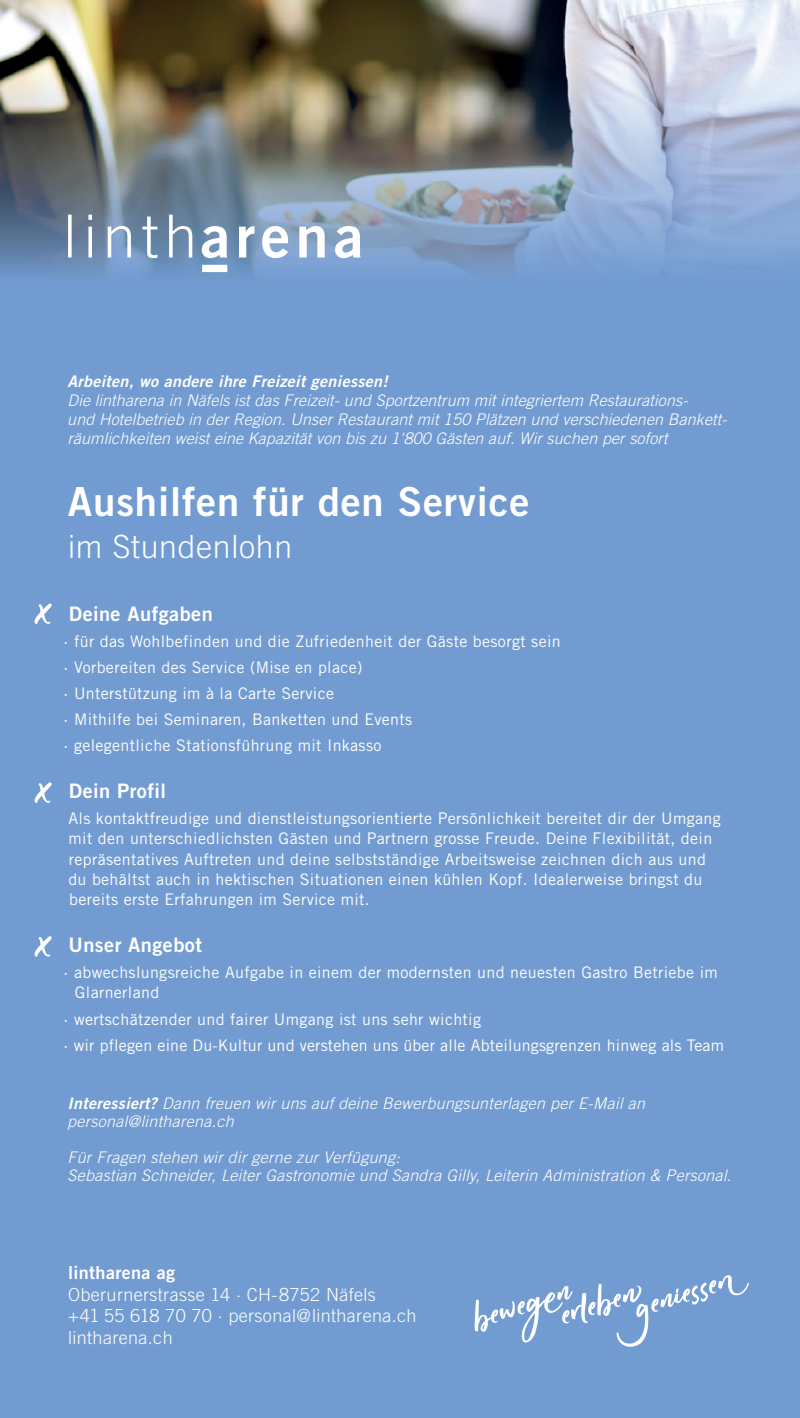
<style>
.page{position:relative;width:800px;height:1418px;background:#fff}
.page>*{position:absolute;margin:0;border:0;box-sizing:border-box;transform-origin:0 0}
.t1{font:54px "Raditya";color:#fff}
.t2{font:40px "Trade Gothic Bold Two";letter-spacing:.02em;color:#fff}
.t3{font:300 32px "Trade Gothic";letter-spacing:.02em;color:#fff}
.t4{font:20px "Trade Gothic Bold Two";letter-spacing:.02em;color:#fff}
.t5{font:300 18px/21.6px "Trade Gothic";letter-spacing:.02em;color:#fff}
.t6{font:18px "Trade Gothic Bold Two";letter-spacing:.02em;color:#fff}
.t7{font:16px/26px "Trade Gothic";letter-spacing:.02em;color:#fff}
.t8{font:italic 300 16px/19px "Trade Gothic";letter-spacing:.01em;color:#fff}
.t9{font:italic 16px "Trade Gothic Bold Two";letter-spacing:.02em;color:#fff}
.s1{font-family:"Trade Gothic Bold Two";font-weight:400}
</style>
<div class="page">
<div style="left:0;top:0;width:799px;height:1417px;background:#729cd1"></div>
<img style="left:0;top:0;width:799px;height:275px">
<svg style="left:68px;top:215px;width:292px;height:57px"></svg>
<svg style="left:474px;top:1275px;width:274px;height:71px"></svg>
<p class="t9" style="left:67px;top:372px;width:322px">Arbeiten, wo andere ihre Freizeit geniessen!</p>
<p class="t8" style="left:67px;top:391px;width:661px">Die lintharena in Näfels ist das Freizeit- und Sportzentrum mit integriertem Restaurations-<br>und Hotelbetrieb in der Region. Unser Restaurant mit 150 Plätzen und verschiedenen Bankett&shy;räumlichkeiten weist eine Kapazität von bis zu 1'800 Gästen auf. Wir suchen per sofort</p>
<h2 class="t2" style="left:68px;top:477px;width:463px">Aushilfen für den Service</h2>
<h3 class="t3" style="left:68px;top:528px;width:225px">im Stundenlohn</h3>
<h1 class="t1" style="left:37px;top:581px;width:15px">x</h1>
<h1 class="t1" style="left:37px;top:760px;width:15px">x</h1>
<h1 class="t1" style="left:37px;top:914px;width:15px">x</h1>
<p class="t4" style="left:69px;top:601px;width:145px">Deine Aufgaben</p>
<p class="t7" style="left:64px;top:628px;width:498px">· für das Wohlbefinden und die Zufriedenheit der Gäste besorgt sein · Vorbereiten des Service (Mise en place)<br>· Unterstützung im à la Carte Service<br>· Mithilfe bei Seminaren, Banketten und Events<br>· gelegentliche Stationsführung mit Inkasso</p>
<p class="t4" style="left:69px;top:778px;width:98px">Dein Profil</p>
<p class="t7" style="left:68px;top:807px;width:653px;line-height:20.4px">Als kontaktfreudige und dienstleistungsorientierte Persönlichkeit bereitet dir der Umgang mit den unterschiedlichsten Gästen und Partnern grosse Freude. Deine Flexibilität, dein repräsentatives Auftreten und deine selbstständige Arbeitsweise zeichnen dich aus und du behältst auch in hektischen Situationen einen kühlen Kopf. Idealerweise bringst du bereits erste Erfahrungen im Service mit.</p>
<p class="t4" style="left:68px;top:932px;width:135px">Unser Angebot</p>
<p class="t7" style="left:75px;top:961px;width:644px;line-height:20.4px;text-indent:-11px">· abwechslungsreiche Aufgabe in einem der modernsten und neuesten Gastro Betriebe im<br>Glarnerland</p>
<p class="t7" style="left:64px;top:1005px;width:661px">· wertschätzender und fairer Umgang ist uns sehr wichtig<br>· wir pflegen eine Du-Kultur und verstehen uns über alle Abteilungsgrenzen hinweg als Team</p>
<p class="t8" style="left:67px;top:1094px;width:579px;line-height:18px"><span class="s1">Interessiert?</span> Dann freuen wir uns auf deine Bewerbungsunterlagen per E-Mail an personal@lintharena.ch</p>
<p class="t8" style="left:67px;top:1148px;width:665px;line-height:18px">Für Fragen stehen wir dir gerne zur Verfügung:<br>Sebastian Schneider, Leiter Gastronomie und Sandra Gilly, Leiterin Administration &amp; Personal.</p>
<p class="t6" style="left:68px;top:1261px;width:109px">lintharena ag</p>
<p class="t5" style="left:68px;top:1283px;width:350px">Oberurnerstrasse 14 · CH-8752 Näfels<br>+41 55 618 70 70 · personal@lintharena.ch lintharena.ch</p>
</div>
